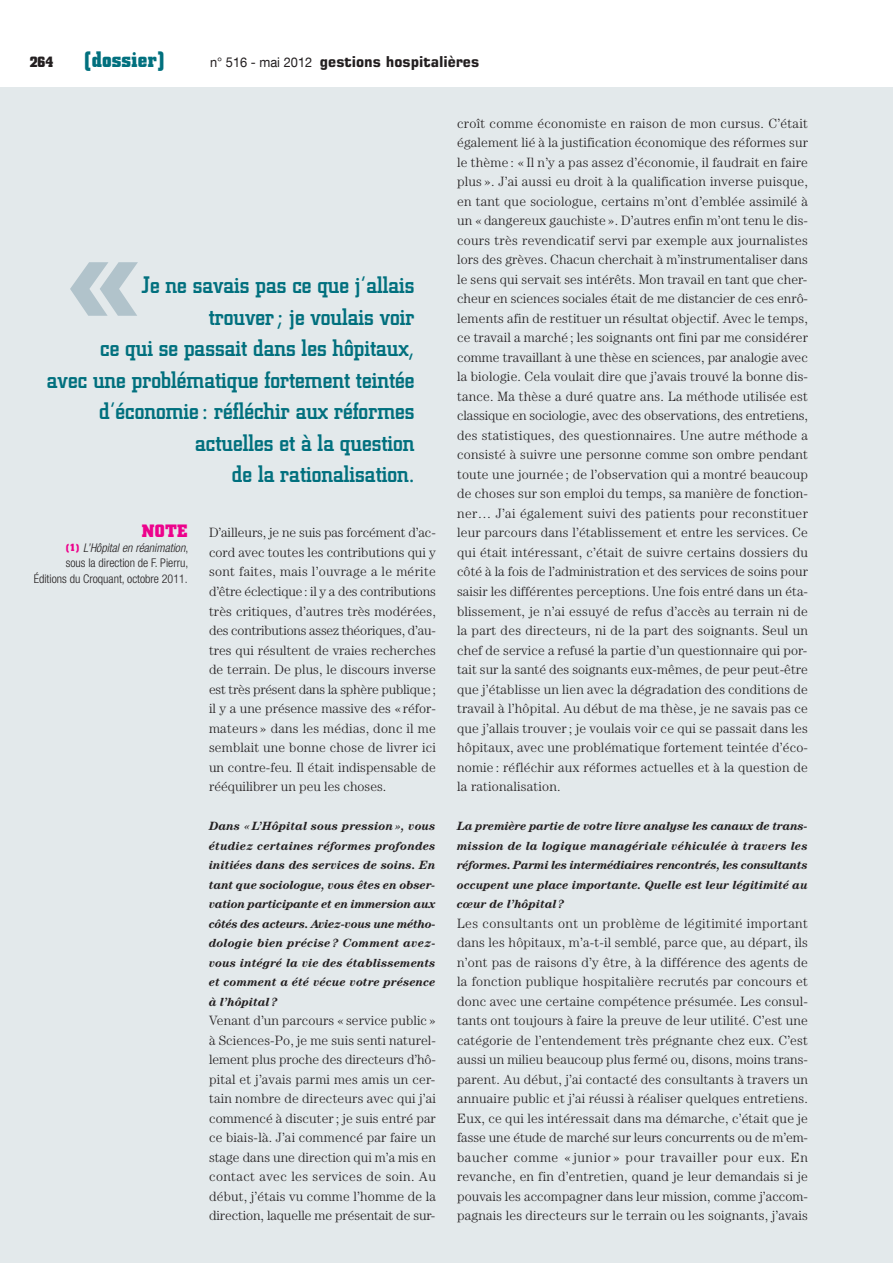
<style>
.page{position:relative;width:893px;height:1263px;background:#fff}
.page>*{position:absolute;margin:0;border:0;box-sizing:border-box;transform-origin:0 0}
.t1{font:700 156.15px "Square Slabserif 711 BT";color:#b1c3cb}
.t2{font:500 24px/31.5px "Square Slabserif 711 BT";color:#01707e;text-align:right}
.t3{font:700 22.5px "Square Slabserif 711 BT";color:#01707e;scale:.95 1}
.t4{font:700 18px "Square Slabserif 711 BT";color:#ed028c}
.t5{font:700 15px "Square 721 BT";color:#231f20;scale:.95 1}
.t6{font:700 15px "Square Slabserif 711 BT";color:#231f20;scale:.95 1}
.t7{font:300 13.5px/19.5px "Century Std";letter-spacing:.015em;color:#231f20;text-align:justify}
.t8{font:italic 700 12px/19.5px "Century Std";color:#231f20;text-align:justify}
.t9{font:300 condensed 12px/15px "Helvetica Neue LT Com";color:#231f20;text-align:right}
.s1{font-family:"Helvetica Neue LT Com";font-weight:400;font-size:13.5px}
.s2{font-family:"Square Slabserif 711 BT";font-weight:700;font-stretch:normal;font-size:10.5px;color:#ed028c}
.s3{font-style:italic}
</style>
<div class="page">
<div style="left:0;top:87px;width:893px;height:1176px;background:#e3e9eb"></div>
<p class="t6" style="left:30px;top:56px;width:26px">264</p>
<h3 class="t3" style="left:82px;top:51px;width:90px">[dossier]</h3>
<p class="t5" style="left:210px;top:56px;width:285px"><span class="s1">n° 516 - mai 2012</span> gestions hospitalières</p>
<h1 class="t1" style="left:65px;top:216px;width:78px">«</h1>
<h2 class="t2" style="left:47px;top:271px;width:369px">Je ne savais pas ce que j’allais<br>trouver; je voulais voir<br>ce qui se passait dans les hôpitaux,<br>avec une problématique fortement teintée d’économie : réfléchir aux réformes actuelles et à la question<br>de la rationalisation.</h2>
<h3 class="t4" style="left:142px;top:525px;width:47px">NOTE</h3>
<p class="t9" style="left:34px;top:542px;width:156px"><span class="s2">(1)</span> <span class="s3">L’Hôpital en réanimation</span>,<br>sous la direction de F. Pierru,<br>Éditions du Croquant, octobre 2011.</p>
<p class="t7" style="left:209px;top:524px;width:228px">D’ailleurs, je ne suis pas forcément d’ac&shy;cord avec toutes les contributions qui y sont faites, mais l’ouvrage a le mérite d’être éclectique: il y a des contributions très critiques, d’autres très modérées, des contributions assez théoriques, d’au&shy;tres qui résultent de vraies recherches de terrain. De plus, le discours inverse est très présent dans la sphère publique; il y a une présence massive des « réfor&shy;mateurs » dans les médias, donc il me semblait une bonne chose de livrer ici un contre-feu. Il était indispensable de rééquilibrer un peu les choses.</p>
<p class="t8" style="left:209px;top:817px;width:228px">Dans «L’Hôpital sous pression», vous étudiez certaines réformes profondes initiées dans des services de soins. En tant que sociologue, vous êtes en obser&shy;vation participante et en immersion aux côtés des acteurs. Aviez-vous une métho&shy;dologie bien précise ? Comment avez&shy;vous intégré la vie des établissements et comment a été vécue votre présence à l’hôpital?</p>
<p class="t7" style="left:209px;top:1012px;width:228px">Venant d’un parcours « service public » à Sciences-Po, je me suis senti naturel&shy;lement plus proche des directeurs d’hô&shy;pital et j’avais parmi mes amis un cer&shy;tain nombre de directeurs avec qui j’ai commencé à discuter; je suis entré par ce biais-là. J’ai commencé par faire un stage dans une direction qui m’a mis en contact avec les services de soin. Au début, j’étais vu comme l’homme de la direction, laquelle me présentait de sur-</p>
<p class="t7" style="left:457px;top:115px;width:352px">croît comme économiste en raison de mon cursus. C’était également lié à la justification économique des réformes sur le thème : « Il n’y a pas assez d’économie, il faudrait en faire plus ». J’ai aussi eu droit à la qualification inverse puisque, en tant que sociologue, certains m’ont d’emblée assimilé à un « dangereux gauchiste ». D’autres enfin m’ont tenu le dis&shy;cours très revendicatif servi par exemple aux journalistes lors des grèves. Chacun cherchait à m’instrumentaliser dans le sens qui servait ses intérêts. Mon travail en tant que cher&shy;cheur en sciences sociales était de me distancier de ces enrô&shy;lements afin de restituer un résultat objectif. Avec le temps, ce travail a marché ; les soignants ont fini par me considérer comme travaillant à une thèse en sciences, par analogie avec la biologie. Cela voulait dire que j’avais trouvé la bonne dis&shy;tance. Ma thèse a duré quatre ans. La méthode utilisée est classique en sociologie, avec des observations, des entretiens, des statistiques, des questionnaires. Une autre méthode a consisté à suivre une personne comme son ombre pendant toute une journée ; de l’observation qui a montré beaucoup de choses sur son emploi du temps, sa manière de fonction&shy;ner… J’ai également suivi des patients pour reconstituer leur parcours dans l’établissement et entre les services. Ce qui était intéressant, c’était de suivre certains dossiers du côté à la fois de l’administration et des services de soins pour saisir les différentes perceptions. Une fois entré dans un éta&shy;blissement, je n’ai essuyé de refus d’accès au terrain ni de la part des directeurs, ni de la part des soignants. Seul un chef de service a refusé la partie d’un questionnaire qui por&shy;tait sur la santé des soignants eux-mêmes, de peur peut-être que j’établisse un lien avec la dégradation des conditions de travail à l’hôpital. Au début de ma thèse, je ne savais pas ce que j’allais trouver; je voulais voir ce qui se passait dans les hôpitaux, avec une problématique fortement teintée d’éco&shy;nomie : réfléchir aux réformes actuelles et à la question de la rationalisation.</p>
<p class="t8" style="left:457px;top:817px;width:352px">La première partie de votre livre analyse les canaux de trans&shy;mission de la logique managériale véhiculée à travers les réformes. Parmi les intermédiaires rencontrés, les consultants occupent une place importante. Quelle est leur légitimité au cœur de l’hôpital?</p>
<p class="t7" style="left:457px;top:914px;width:352px">Les consultants ont un problème de légitimité important dans les hôpitaux, m’a-t-il semblé, parce que, au départ, ils n’ont pas de raisons d’y être, à la différence des agents de la fonction publique hospitalière recrutés par concours et donc avec une certaine compétence présumée. Les consul&shy;tants ont toujours à faire la preuve de leur utilité. C’est une catégorie de l’entendement très prégnante chez eux. C’est aussi un milieu beaucoup plus fermé ou, disons, moins trans&shy;parent. Au début, j’ai contacté des consultants à travers un annuaire public et j’ai réussi à réaliser quelques entretiens.<br>Eux, ce qui les intéressait dans ma démarche, c’était que je fasse une étude de marché sur leurs concurrents ou de m’em&shy;baucher comme « junior » pour travailler pour eux. En revanche, en fin d’entretien, quand je leur demandais si je pouvais les accompagner dans leur mission, comme j’accom&shy;pagnais les directeurs sur le terrain ou les soignants, j’avais</p>
</div>
